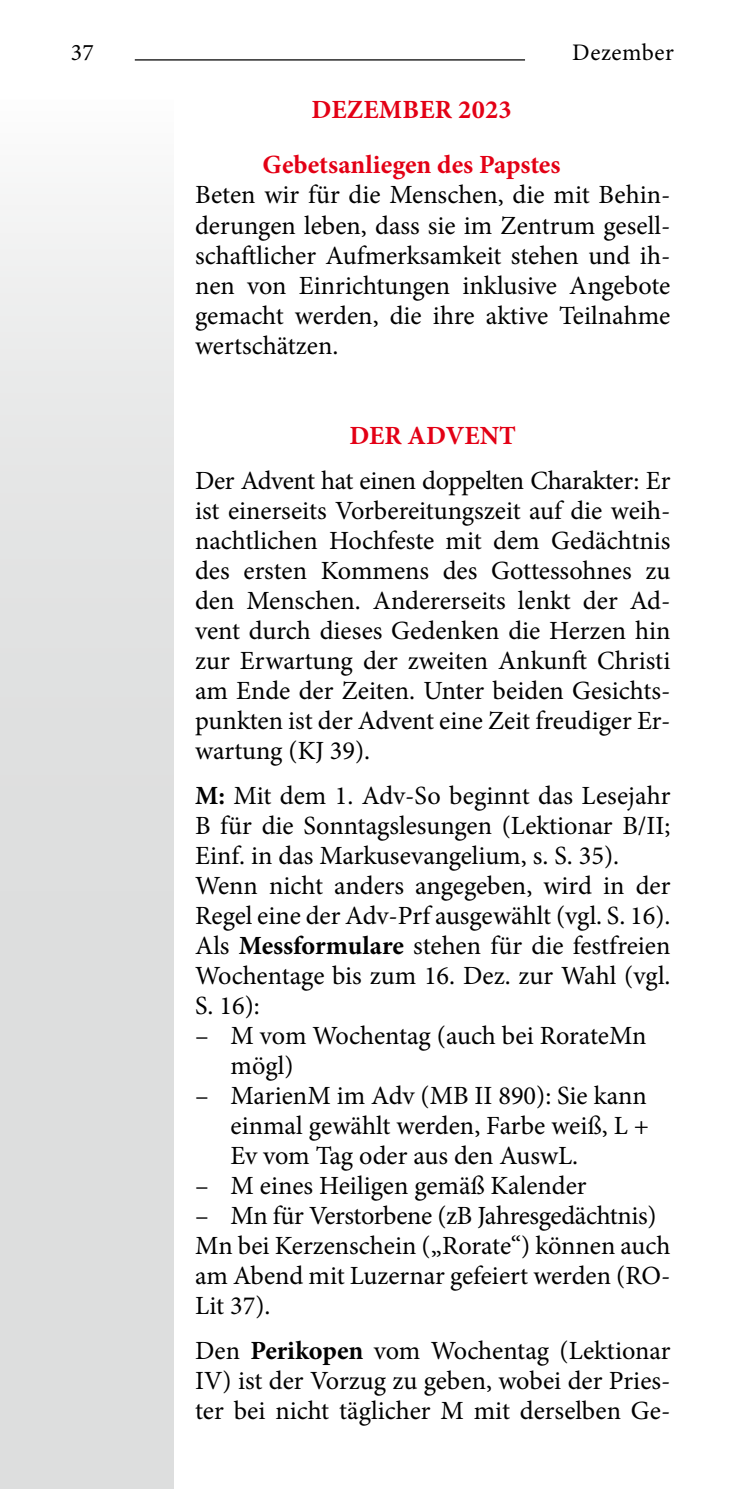
<style>
.page{position:relative;width:745px;height:1489px;background:#fff}
.page>*{position:absolute;margin:0;border:0;box-sizing:border-box;transform-origin:0 0}
.t1{font:26.25px/30px "Minion Pro";color:#000;text-align:justify}
.t2{font:700 26.25px/55px "Minion Pro";color:#e30015;text-align:center}
.t3{font:23.75px "Minion Pro";letter-spacing:.02em;color:#000}
.s1{font-weight:700}
</style>
<div class="page">
<div style="left:0;top:99px;width:174px;height:1389px;background:linear-gradient(to bottom,#f0f0f0,#d6d8d8)"></div>
<hr style="left:135px;top:59px;width:389px;height:2px;background:#000">
<p class="t3" style="left:71px;top:36px;width:24px">37</p>
<p class="t3" style="left:572px;top:36px;width:103px">Dezember</p>
<p class="t2" style="left:262px;top:82px;width:299px">DEZEMBER 2023<br>Gebetsanliegen des Papstes</p>
<p class="t1" style="left:195px;top:180px;width:476px">Beten wir für die Menschen, die mit Behin&shy;derungen leben, dass sie im Zentrum gesell&shy;schaftlicher Aufmerksamkeit stehen und ih&shy;nen von Einrichtungen inklusive Angebote gemacht werden, die ihre aktive Teilnahme wertschätzen.</p>
<p class="t2" style="left:349px;top:407px;width:168px">DER ADVENT</p>
<p class="t1" style="left:195px;top:465px;width:476px">Der Advent hat einen doppelten Charakter: Er ist einerseits Vorbereitungszeit auf die weih&shy;nachtlichen Hochfeste mit dem Gedächtnis des ersten Kommens des Gottessohnes zu den Menschen. Andererseits lenkt der Ad&shy;vent durch dieses Gedenken die Herzen hin zur Erwartung der zweiten Ankunft Christi am Ende der Zeiten. Unter beiden Gesichts&shy;punkten ist der Advent eine Zeit freudiger Er&shy;wartung (KJ 39).</p>
<p class="t1" style="left:195px;top:780px;width:476px;text-align:left"><span class="s1">M:</span> Mit dem 1. Adv-So beginnt das Lesejahr B für die Sonntagslesungen (Lektionar B/II; Einf. in das Markusevangelium, s. S. 35).<br>Wenn nicht anders angegeben, wird in der Regel eine der Adv-Prf ausgewählt (vgl. S. 16).<br>Als <span class="s1">Messformulare</span> stehen für die festfreien Wochentage bis zum 16. Dez. zur Wahl (vgl.<br>S. 16):</p>
<p class="t1" style="left:230px;top:1020px;width:417px;text-indent:-35px">– M vom Wochentag (auch bei RorateMn mögl)</p>
<p class="t1" style="left:230px;top:1080px;width:419px;text-indent:-35px">– MarienM im Adv (MB II 890): Sie kann einmal gewählt werden, Farbe weiß, L + Ev vom Tag oder aus den AuswL.</p>
<p class="t1" style="left:195px;top:1170px;width:392px">– M eines Heiligen gemäß Kalender</p>
<p class="t1" style="left:195px;top:1200px;width:476px;text-align:left">– Mn für Verstorbene (zB Jahresgedächtnis)<br>Mn bei Kerzenschein („Rorate“) können auch am Abend mit Luzernar gefeiert werden (RO-Lit 37).</p>
<p class="t1" style="left:195px;top:1335px;width:476px">Den <span class="s1">Perikopen</span> vom Wochentag (Lektionar IV) ist der Vorzug zu geben, wobei der Pries&shy;ter bei nicht täglicher M mit derselben Ge-</p>
</div>
